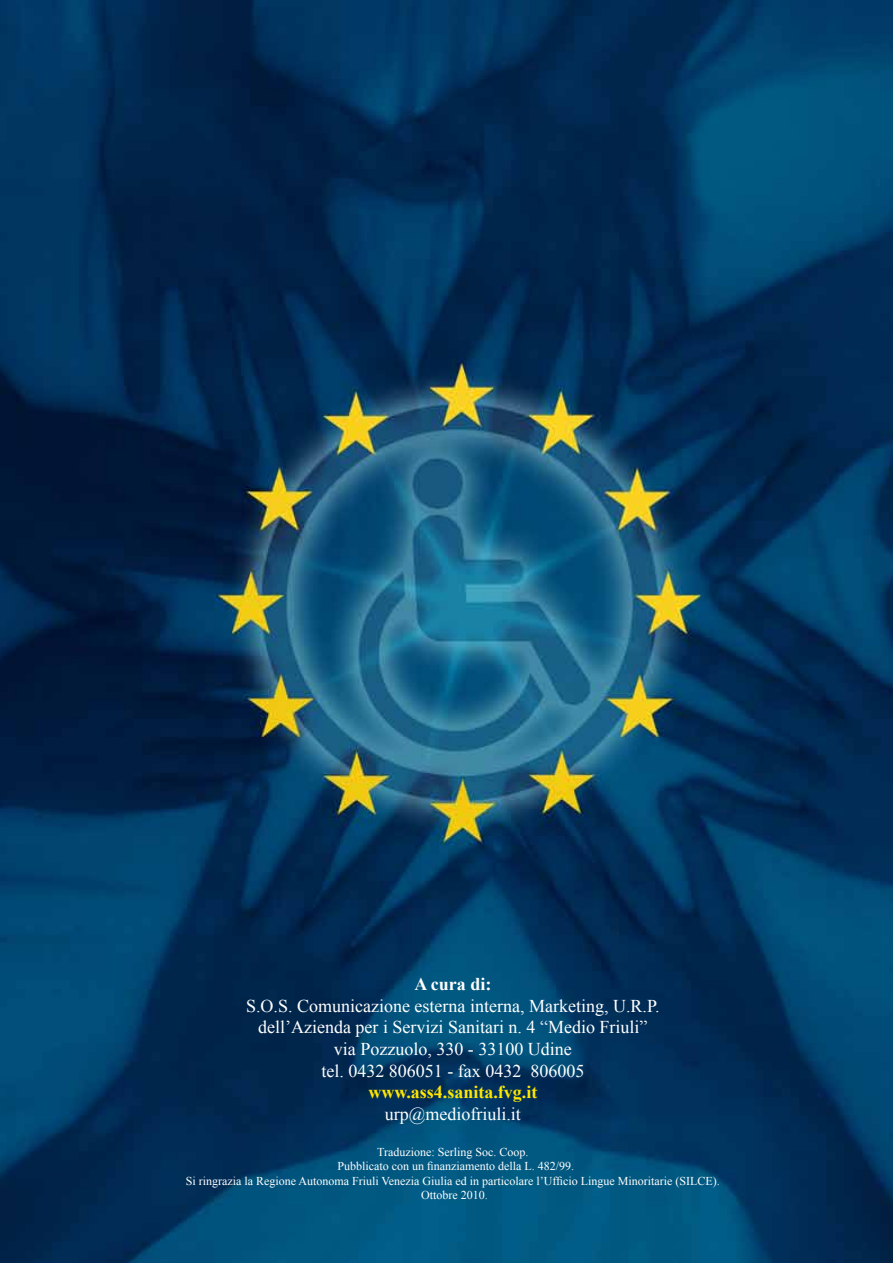
<style>
.page{position:relative;width:893px;height:1263px;background:#fff}
.page>*{position:absolute;margin:0;border:0;box-sizing:border-box;transform-origin:0 0}
.t1{font:18px/21.6px "Times New Roman";color:#fff;text-align:center}
.t2{font:700 18px "Times New Roman";color:#ffe700}
.t3{font:700 18px "Times New Roman";color:#fff}
.t4{font:12px/14.4px "Times New Roman";color:#fff;text-align:center}
</style>
<div class="page">
<img style="left:0;top:0;width:893px;height:1263px">
<h1 class="t3" style="left:414px;top:972px;width:79px">A cura di:</h1>
<h1 class="t1" style="left:246px;top:995px;width:415px">S.O.S. Comunicazione esterna interna, Marketing, U.R.P. dell’Azienda per i Servizi Sanitari n. 4 “Medio Friuli” via Pozzuolo, 330 - 33100 Udine<br>tel. 0432 806051 - fax 0432 806005</h1>
<h1 class="t2" style="left:368px;top:1080px;width:171px">www.ass4.sanita.fvg.it</h1>
<h1 class="t1" style="left:385px;top:1103px;width:138px">urp@mediofriuli.it</h1>
<p class="t4" style="left:186px;top:1144px;width:536px">Traduzione: Serling Soc. Coop.<br>Pubblicato con un finanziamento della L. 482/99.<br>Si ringrazia la Regione Autonoma Friuli Venezia Giulia ed in particolare l’Ufficio Lingue Minoritarie (SILCE).<br>Ottobre 2010.</p>
</div>
